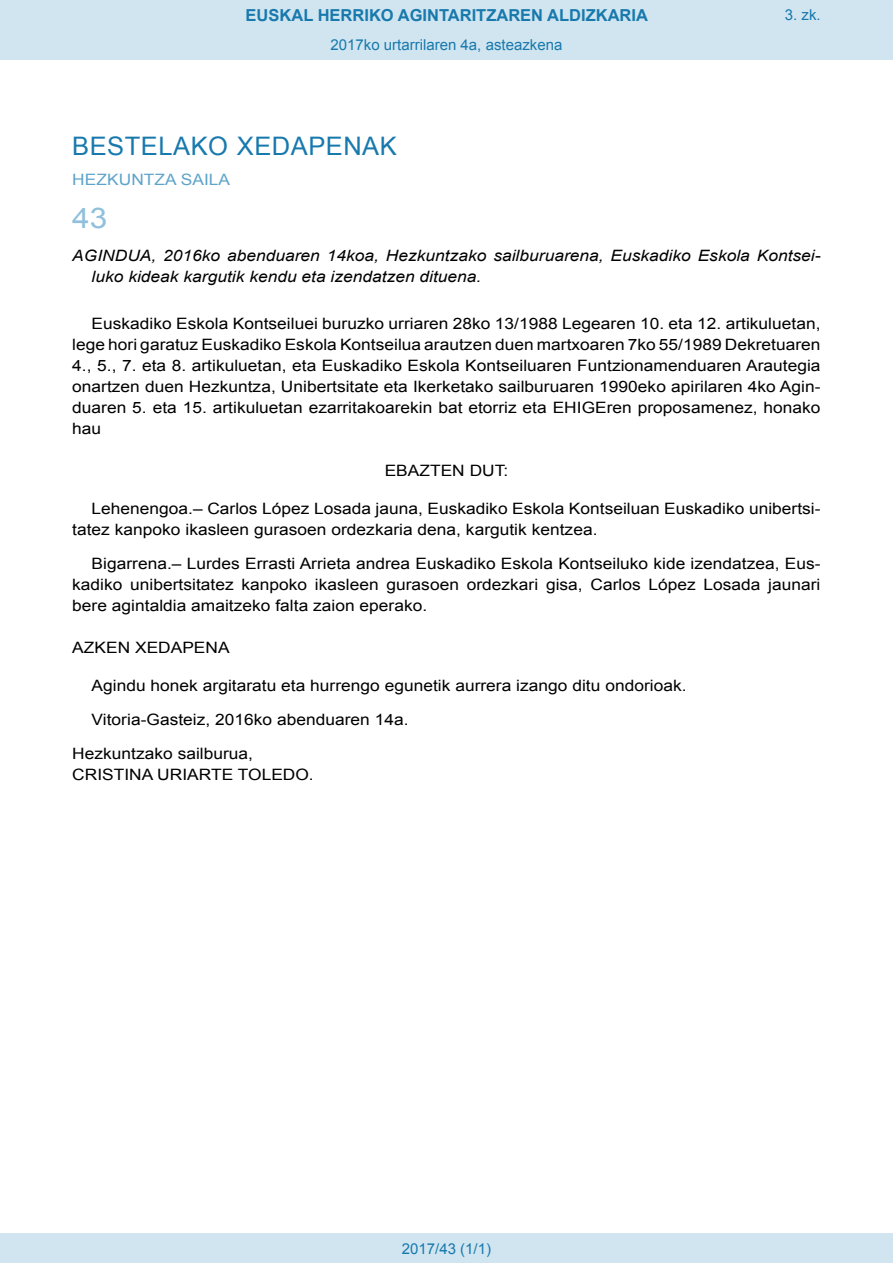
<style>
.page{position:relative;width:893px;height:1263px;background:#fff}
.page>*{position:absolute;margin:0;border:0;box-sizing:border-box;transform-origin:0 0}
.BOPVOrden{font:28.5px "Arial";color:#90c0db;scale:1.11 1}
.BOPVSeccion{font:25.5px "Arial";letter-spacing:.02em;color:#1879ad}
.t1{font:700 16.5px "Arial";color:#1879ad}
.BOPVDetalle{font:15.6px/21px "Arial";color:#000;text-align:justify;scale:1.11 1}
.BOPVTitulo{font:italic 15.6px/21px "Arial";color:#000;scale:1.11 1}
.BOPVFirmaLugFec{font:15.6px "Arial";color:#000;scale:1.11 1}
.BOPVFirmaNombre{font:15.6px "Arial";color:#000;scale:1.11 1}
.BOPVFirmaPuesto{font:15.6px "Arial";color:#000;scale:1.11 1}
.BOPVOrganismo{font:15.6px "Arial";letter-spacing:.005em;color:#5ea4ca;scale:1.11 1}
.BOPVDisposicion{font:15.6px "Arial";color:#000;scale:1.11 1}
.BOPVClave{font:15.6px "Arial";color:#000;scale:1.11 1}
.Paginacion_Centro{font:15px "Arial";color:#1879ad}
</style>
<div class="page">
<div style="left:0;top:0;width:893px;height:60px;background:#d0e5f0"></div>
<div style="left:0;top:1233px;width:893px;height:30px;background:#d0e5f0"></div>
<p class="t1" style="left:246px;top:4px;width:404px">EUSKAL HERRIKO AGINTARITZAREN ALDIZKARIA</p>
<p class="Paginacion_Centro" style="left:331px;top:35px;width:233px">2017ko urtarrilaren 4a, asteazkena</p>
<p class="Paginacion_Centro" style="left:785px;top:5px;width:37px">3. zk.</p>
<p class="BOPVSeccion" style="left:72px;top:129px;width:326px">BESTELAKO XEDAPENAK</p>
<p class="BOPVOrganismo" style="left:72px;top:169px;width:144px">HEZKUNTZA SAILA</p>
<p class="BOPVOrden" style="left:72px;top:199px;width:33px">43</p>
<p class="BOPVTitulo" style="left:92px;top:246px;width:658px;text-indent:-19px">AGINDUA, 2016ko abenduaren 14koa, Hezkuntzako sailburuarena, Euskadiko Eskola Kontsei&shy;luko kideak kargutik kendu eta izendatzen dituena.</p>
<p class="BOPVDetalle" style="left:72px;top:313px;width:676px;text-indent:19px">Euskadiko Eskola Kontseiluei buruzko urriaren 28ko 13/1988 Legearen 10. eta 12. artikuluetan, lege hori garatuz Euskadiko Eskola Kontseilua arautzen duen martxoaren 7ko 55/1989 Dekretuaren 4., 5., 7. eta 8. artikuluetan, eta Euskadiko Eskola Kontseiluaren Funtzionamenduaren Arautegia onartzen duen Hezkuntza, Unibertsitate eta Ikerketako sailburuaren 1990eko apirilaren 4ko Agin&shy;duaren 5. eta 15. artikuluetan ezarritakoarekin bat etorriz eta EHIGEren proposamenez, honako hau</p>
<p class="BOPVClave" style="left:385px;top:461px;width:113px">EBAZTEN DUT:</p>
<p class="BOPVDetalle" style="left:72px;top:498px;width:676px;text-indent:19px">Lehenengoa.– Carlos López Losada jauna, Euskadiko Eskola Kontseiluan Euskadiko unibertsi&shy;tatez kanpoko ikasleen gurasoen ordezkaria dena, kargutik kentzea.</p>
<p class="BOPVDetalle" style="left:72px;top:553px;width:676px;text-indent:19px">Bigarrena.– Lurdes Errasti Arrieta andrea Euskadiko Eskola Kontseiluko kide izendatzea, Eus&shy;kadiko unibertsitatez kanpoko ikasleen gurasoen ordezkari gisa, Carlos López Losada jaunari bere agintaldia amaitzeko falta zaion eperako.</p>
<p class="BOPVDisposicion" style="left:72px;top:638px;width:143px">AZKEN XEDAPENA</p>
<p class="BOPVDetalle" style="left:92px;top:675px;width:537px">Agindu honek argitaratu eta hurrengo egunetik aurrera izango ditu ondorioak.</p>
<p class="BOPVFirmaLugFec" style="left:92px;top:709px;width:287px">Vitoria-Gasteiz, 2016ko abenduaren 14a.</p>
<p class="BOPVFirmaPuesto" style="left:72px;top:743px;width:164px">Hezkuntzako sailburua,</p>
<p class="BOPVFirmaNombre" style="left:72px;top:764px;width:219px">CRISTINA URIARTE TOLEDO.</p>
<p class="Paginacion_Centro" style="left:402px;top:1238px;width:91px">2017/43 (1/1)</p>
</div>
